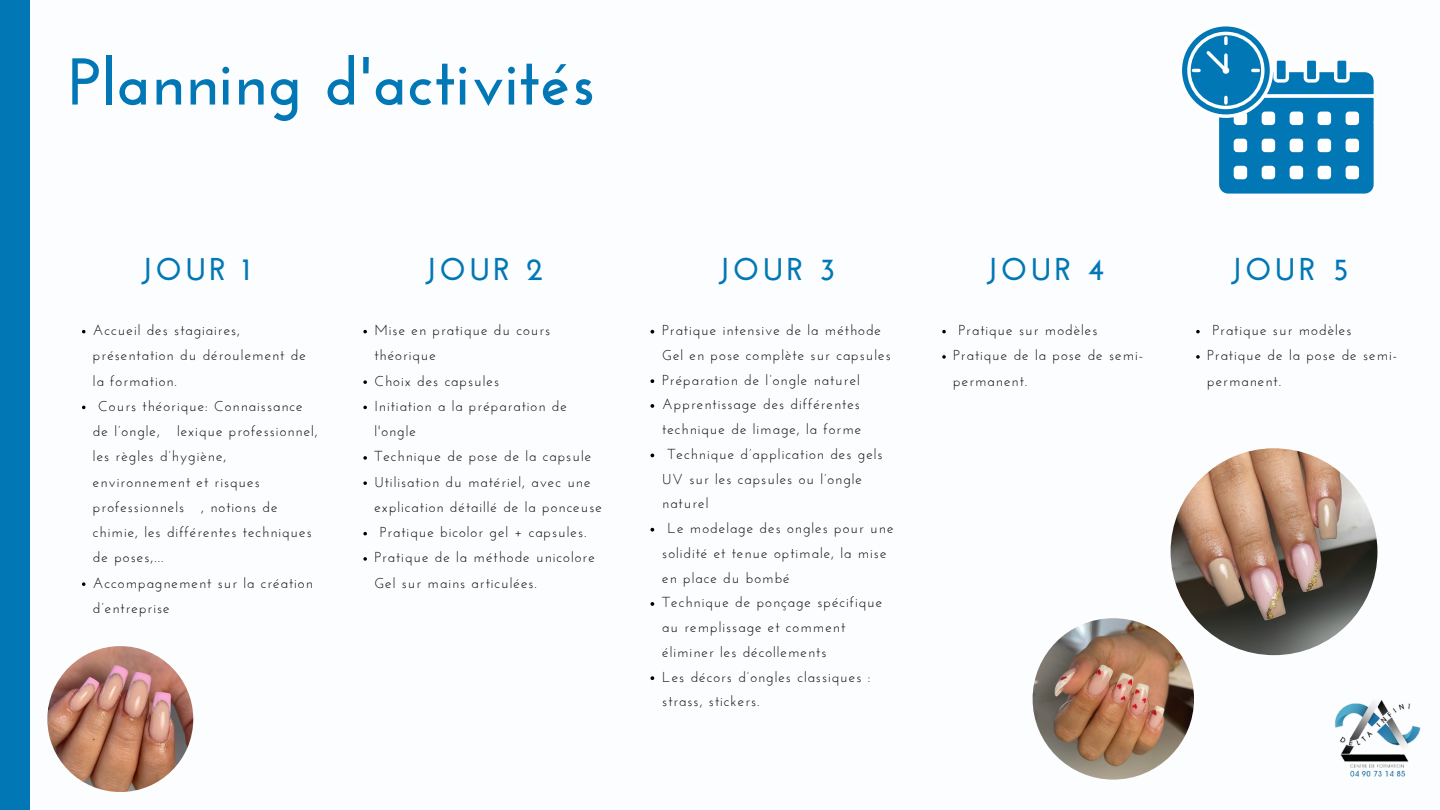
<style>
.page{position:relative;width:1440px;height:810px;background:#fbfdfe}
.page>*{position:absolute;margin:0;border:0;box-sizing:border-box;transform-origin:0 0}
.t1{font:700 66px "Josefin Sans";letter-spacing:.02em;color:#0177b5}
.t2{font:700 31.5px "Josefin Sans";letter-spacing:.11em;color:#0177b5}
.t3{font:14.4px/25.3px "Josefin Sans";letter-spacing:.07em;color:#000}
</style>
<div class="page">
<div style="left:0;top:0;width:30px;height:810px;background:#0177b5"></div>
<img style="left:1335px;top:700px;width:86px;height:77px">
<img style="left:1171px;top:448px;width:206px;height:207px;border-radius:50%">
<img style="left:1033px;top:618px;width:161px;height:162px;border-radius:50%">
<img style="left:47px;top:646px;width:146px;height:146px;border-radius:50%">
<svg style="left:1182px;top:26px;width:192px;height:168px"></svg>
<svg style="left:1224px;top:55px;width:4px;height:12px"></svg>
<div style="left:1223px;top:67px;width:6px;height:7px;background:#fff;border-radius:50%"></div>
<svg style="left:82px;top:330px;width:4px;height:3px"></svg>
<svg style="left:82px;top:406px;width:4px;height:3px"></svg>
<svg style="left:82px;top:582px;width:4px;height:4px"></svg>
<svg style="left:363px;top:330px;width:4px;height:3px"></svg>
<svg style="left:363px;top:380px;width:4px;height:4px"></svg>
<svg style="left:363px;top:406px;width:4px;height:3px"></svg>
<svg style="left:363px;top:456px;width:4px;height:4px"></svg>
<svg style="left:363px;top:481px;width:4px;height:4px"></svg>
<svg style="left:363px;top:532px;width:4px;height:3px"></svg>
<svg style="left:363px;top:557px;width:4px;height:4px"></svg>
<svg style="left:650px;top:330px;width:4px;height:4px"></svg>
<svg style="left:650px;top:379px;width:4px;height:4px"></svg>
<svg style="left:650px;top:404px;width:4px;height:4px"></svg>
<svg style="left:650px;top:454px;width:4px;height:3px"></svg>
<svg style="left:650px;top:528px;width:4px;height:4px"></svg>
<svg style="left:650px;top:602px;width:4px;height:4px"></svg>
<svg style="left:650px;top:676px;width:4px;height:4px"></svg>
<svg style="left:942px;top:330px;width:4px;height:3px"></svg>
<svg style="left:942px;top:355px;width:4px;height:4px"></svg>
<svg style="left:1196px;top:330px;width:4px;height:3px"></svg>
<svg style="left:1196px;top:355px;width:4px;height:4px"></svg>
<h1 class="t1" style="left:68px;top:55px;width:528px">Planning d'activités</h1>
<h2 class="t2" style="left:141px;top:256px;width:111px">JOUR 1</h2>
<h2 class="t2" style="left:425px;top:256px;width:119px">JOUR 2</h2>
<h2 class="t2" style="left:719px;top:256px;width:119px">JOUR 3</h2>
<h2 class="t2" style="left:987px;top:256px;width:119px">JOUR 4</h2>
<h2 class="t2" style="left:1231px;top:256px;width:120px">JOUR 5</h2>
<p class="t3" style="left:93px;top:319px;width:149px">Accueil des stagiaires,</p>
<p class="t3" style="left:93px;top:344px;width:214px">présentation du déroulement de</p>
<p class="t3" style="left:93px;top:369px;width:86px">la formation.</p>
<p class="t3" style="left:98px;top:395px;width:206px">Cours théorique: Connaissance</p>
<p class="t3" style="left:93px;top:420px;width:226px">de l’ongle, lexique professionnel,</p>
<p class="t3" style="left:93px;top:445px;width:135px">les règles d’hygiène,</p>
<p class="t3" style="left:93px;top:470px;width:168px">environnement et risques</p>
<p class="t3" style="left:93px;top:496px;width:186px">professionnels , notions de</p>
<p class="t3" style="left:93px;top:521px;width:220px">chimie, les différentes techniques</p>
<p class="t3" style="left:93px;top:546px;width:72px">de poses,...</p>
<p class="t3" style="left:93px;top:571px;width:221px">Accompagnement sur la création</p>
<p class="t3" style="left:93px;top:597px;width:78px">d’entreprise</p>
<p class="t3" style="left:662px;top:319px;width:220px">Pratique intensive de la méthode</p>
<p class="t3" style="left:662px;top:344px;width:230px">Gel en pose complète sur capsules</p>
<p class="t3" style="left:662px;top:368px;width:199px">Préparation de l’ongle naturel</p>
<p class="t3" style="left:662px;top:393px;width:199px">Apprentissage des différentes</p>
<p class="t3" style="left:662px;top:418px;width:201px">technique de limage, la forme</p>
<p class="t3" style="left:668px;top:443px;width:217px">Technique d’application des gels</p>
<p class="t3" style="left:662px;top:467px;width:201px">UV sur les capsules ou l’ongle</p>
<p class="t3" style="left:662px;top:492px;width:48px">naturel</p>
<p class="t3" style="left:668px;top:517px;width:227px">Le modelage des ongles pour une</p>
<p class="t3" style="left:662px;top:542px;width:226px">solidité et tenue optimale, la mise</p>
<p class="t3" style="left:662px;top:566px;width:129px">en place du bombé</p>
<p class="t3" style="left:662px;top:591px;width:222px">Technique de ponçage spécifique</p>
<p class="t3" style="left:662px;top:616px;width:184px">au remplissage et comment</p>
<p class="t3" style="left:662px;top:641px;width:166px">éliminer les décollements</p>
<p class="t3" style="left:662px;top:665px;width:210px">Les décors d’ongles classiques :</p>
<p class="t3" style="left:662px;top:690px;width:99px">strass, stickers.</p>
<p class="t3" style="left:374px;top:319px;width:177px">Mise en pratique du cours</p>
<p class="t3" style="left:374px;top:344px;width:63px">théorique</p>
<p class="t3" style="left:374px;top:369px;width:126px">Choix des capsules</p>
<p class="t3" style="left:374px;top:395px;width:194px">Initiation a la préparation de</p>
<p class="t3" style="left:374px;top:420px;width:43px">l'ongle</p>
<p class="t3" style="left:374px;top:445px;width:218px">Technique de pose de la capsule</p>
<p class="t3" style="left:374px;top:470px;width:218px">Utilisation du matériel, avec une</p>
<p class="t3" style="left:374px;top:496px;width:229px">explication détaillé de la ponceuse</p>
<p class="t3" style="left:380px;top:521px;width:208px">Pratique bicolor gel + capsules.</p>
<p class="t3" style="left:374px;top:546px;width:222px">Pratique de la méthode unicolore</p>
<p class="t3" style="left:374px;top:571px;width:164px">Gel sur mains articulées.</p>
<p class="t3" style="left:953px;top:319px;width:192px;text-indent:5px">Pratique sur modèles<br>Pratique de la pose de semi&shy;permanent.</p>
<p class="t3" style="left:1207px;top:319px;width:192px;text-indent:5px">Pratique sur modèles<br>Pratique de la pose de semi&shy;permanent.</p>
</div>
